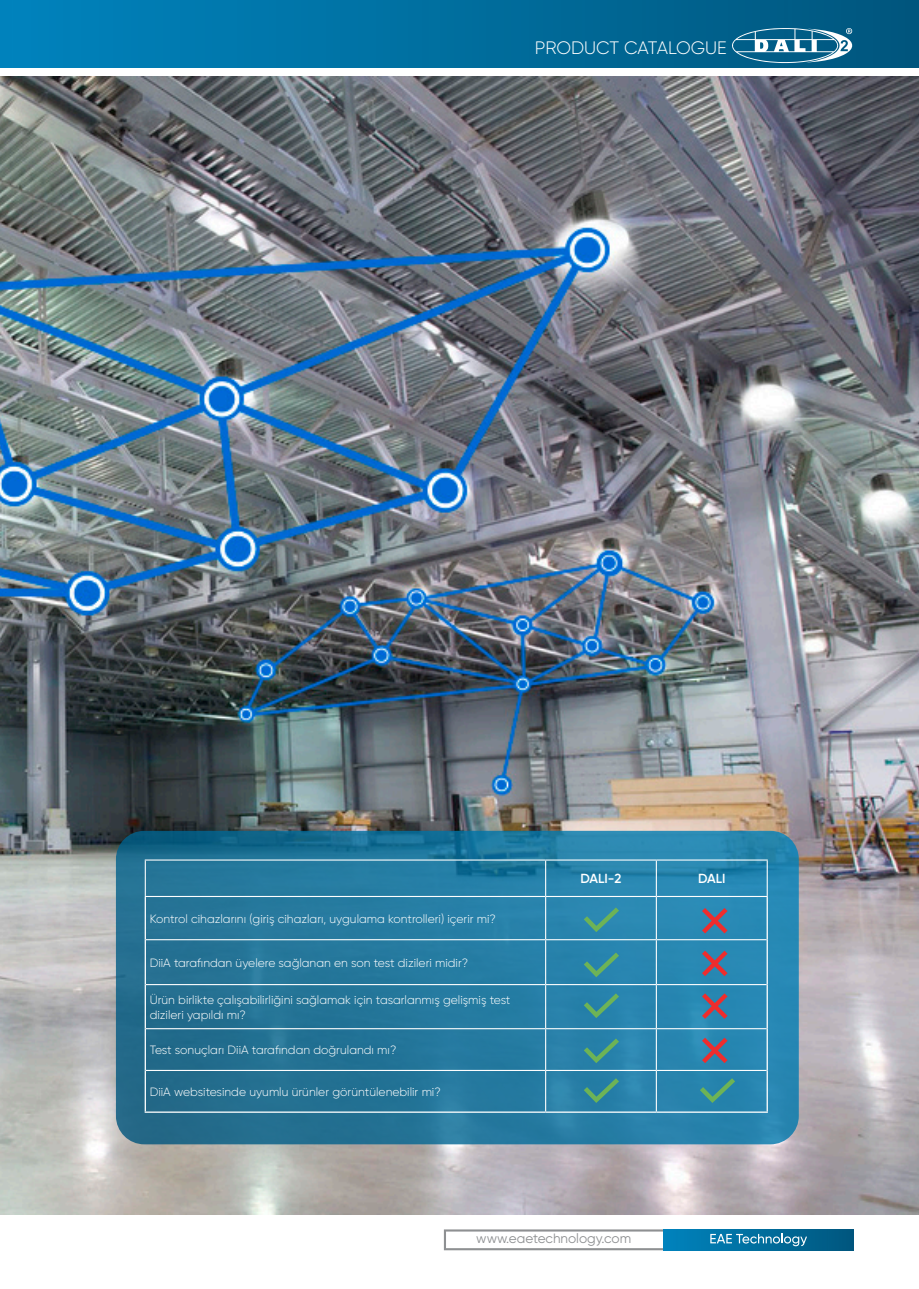
<style>
.page{position:relative;width:919px;height:1289px;background:#fff}
.page>*{position:absolute;margin:0;border:0;box-sizing:border-box;transform-origin:0 0}
.t1{font:300 18px "Gilroy";color:#fff}
.t2{font:13.5px "Gilroy";color:#8e9092}
.t3{font:600 13.2px "Gilroy";color:#fff}
.t4{font:300 12px/15px "Gilroy";color:#fff}
</style>
<div class="page">
<svg style="left:444px;top:1229px;width:220px;height:21px"></svg>
<div style="left:664px;top:1229px;width:189px;height:21px;background:linear-gradient(to right,#0084bd,#00577e)"></div>
<svg style="left:710px;top:1233px;width:97px;height:13px"></svg>
<div style="left:0;top:0;width:13px;height:67px;background:#0082bc"></div>
<div style="left:13px;top:0;width:905px;height:67px;background:linear-gradient(to right,#0083bd,#00567d)"></div>
<svg style="left:731px;top:28px;width:121px;height:35px;background:#4488a6"></svg>
<img style="left:0;top:77px;width:918px;height:1137px">
<svg style="left:116px;top:830px;width:682px;height:314px;background:#277ba1"></svg>
<hr style="left:145px;top:897px;width:1px;height:42px;background:#fff">
<hr style="left:766px;top:897px;width:1px;height:42px;background:#fff">
<hr style="left:145px;top:939px;width:1px;height:45px;background:#fff">
<hr style="left:766px;top:939px;width:1px;height:45px;background:#fff">
<hr style="left:145px;top:984px;width:1px;height:44px;background:#fff">
<hr style="left:766px;top:984px;width:1px;height:44px;background:#fff">
<hr style="left:145px;top:1028px;width:1px;height:42px;background:#fff">
<hr style="left:766px;top:1028px;width:1px;height:42px;background:#fff">
<hr style="left:145px;top:1070px;width:1px;height:41px;background:#fff">
<hr style="left:766px;top:1070px;width:1px;height:41px;background:#fff">
<hr style="left:145px;top:1111px;width:400px;height:1px;background:#fff">
<hr style="left:545px;top:1111px;width:111px;height:1px;background:#fff">
<hr style="left:656px;top:1111px;width:111px;height:1px;background:#fff">
<hr style="left:545px;top:897px;width:1px;height:42px;background:#fff">
<hr style="left:655px;top:897px;width:2px;height:42px;background:#fff">
<hr style="left:146px;top:939px;width:399px;height:1px;background:#fff">
<hr style="left:545px;top:939px;width:111px;height:1px;background:#fff">
<hr style="left:545px;top:940px;width:1px;height:44px;background:#fff">
<hr style="left:656px;top:939px;width:110px;height:1px;background:#fff">
<hr style="left:655px;top:940px;width:2px;height:44px;background:#fff">
<hr style="left:146px;top:984px;width:399px;height:1px;background:#fff">
<hr style="left:545px;top:984px;width:111px;height:1px;background:#fff">
<hr style="left:545px;top:985px;width:1px;height:43px;background:#fff">
<hr style="left:656px;top:984px;width:110px;height:1px;background:#fff">
<hr style="left:655px;top:985px;width:2px;height:43px;background:#fff">
<hr style="left:146px;top:1028px;width:399px;height:1px;background:#fff">
<hr style="left:545px;top:1028px;width:111px;height:1px;background:#fff">
<hr style="left:545px;top:1029px;width:1px;height:40px;background:#fff">
<hr style="left:656px;top:1028px;width:110px;height:1px;background:#fff">
<hr style="left:655px;top:1029px;width:2px;height:40px;background:#fff">
<hr style="left:146px;top:1069px;width:399px;height:1px;background:#fff">
<hr style="left:545px;top:1069px;width:111px;height:1px;background:#fff">
<hr style="left:545px;top:1070px;width:1px;height:41px;background:#fff">
<hr style="left:656px;top:1069px;width:110px;height:1px;background:#fff">
<hr style="left:655px;top:1070px;width:2px;height:41px;background:#fff">
<hr style="left:145px;top:859px;width:400px;height:1px;background:#fff">
<hr style="left:145px;top:860px;width:1px;height:35px;background:#fff">
<hr style="left:545px;top:859px;width:111px;height:1px;background:#fff">
<hr style="left:545px;top:860px;width:1px;height:35px;background:#fff">
<hr style="left:656px;top:859px;width:111px;height:1px;background:#fff">
<hr style="left:655px;top:860px;width:2px;height:35px;background:#fff">
<hr style="left:766px;top:860px;width:1px;height:35px;background:#fff">
<hr style="left:145px;top:895px;width:400px;height:2px;background:#fff">
<hr style="left:545px;top:895px;width:111px;height:2px;background:#fff">
<hr style="left:656px;top:895px;width:111px;height:2px;background:#fff">
<svg style="left:583px;top:907px;width:36px;height:25px"></svg>
<svg style="left:583px;top:952px;width:36px;height:25px"></svg>
<svg style="left:583px;top:993px;width:36px;height:25px"></svg>
<svg style="left:583px;top:1038px;width:36px;height:25px"></svg>
<svg style="left:583px;top:1078px;width:36px;height:24px"></svg>
<svg style="left:699px;top:1078px;width:36px;height:24px"></svg>
<svg style="left:702px;top:1037px;width:25px;height:26px"></svg>
<svg style="left:702px;top:993px;width:25px;height:25px"></svg>
<svg style="left:702px;top:950px;width:25px;height:26px"></svg>
<svg style="left:702px;top:908px;width:25px;height:25px"></svg>
<h1 class="t1" style="left:535px;top:36px;width:193px">PRODUCT CATALOGUE</h1>
<p class="t4" style="left:150px;top:910px;width:348px">Kontrol cihazlarını (giriş cihazları, uygulama kontrolleri) içerir mi?</p>
<p class="t4" style="left:150px;top:955px;width:320px">DiiA tarafından üyelere sağlanan en son test dizileri midir?</p>
<p class="t4" style="left:150px;top:991px;width:362px">Ürün birlikte çalışabilirliğini sağlamak için tasarlanmış gelişmiş test dizileri yapıldı mı?</p>
<p class="t4" style="left:150px;top:1042px;width:248px">Test sonuçları DiiA tarafından doğrulandı mı?</p>
<p class="t4" style="left:150px;top:1084px;width:292px">DiiA websitesinde uyumlu ürünler görüntülenebilir mi?</p>
<p class="t3" style="left:580px;top:870px;width:43px">DALI-2</p>
<p class="t3" style="left:698px;top:870px;width:29px">DALI</p>
<p class="t2" style="left:476px;top:1230px;width:156px">www.eaetechnology.com</p>
</div>
